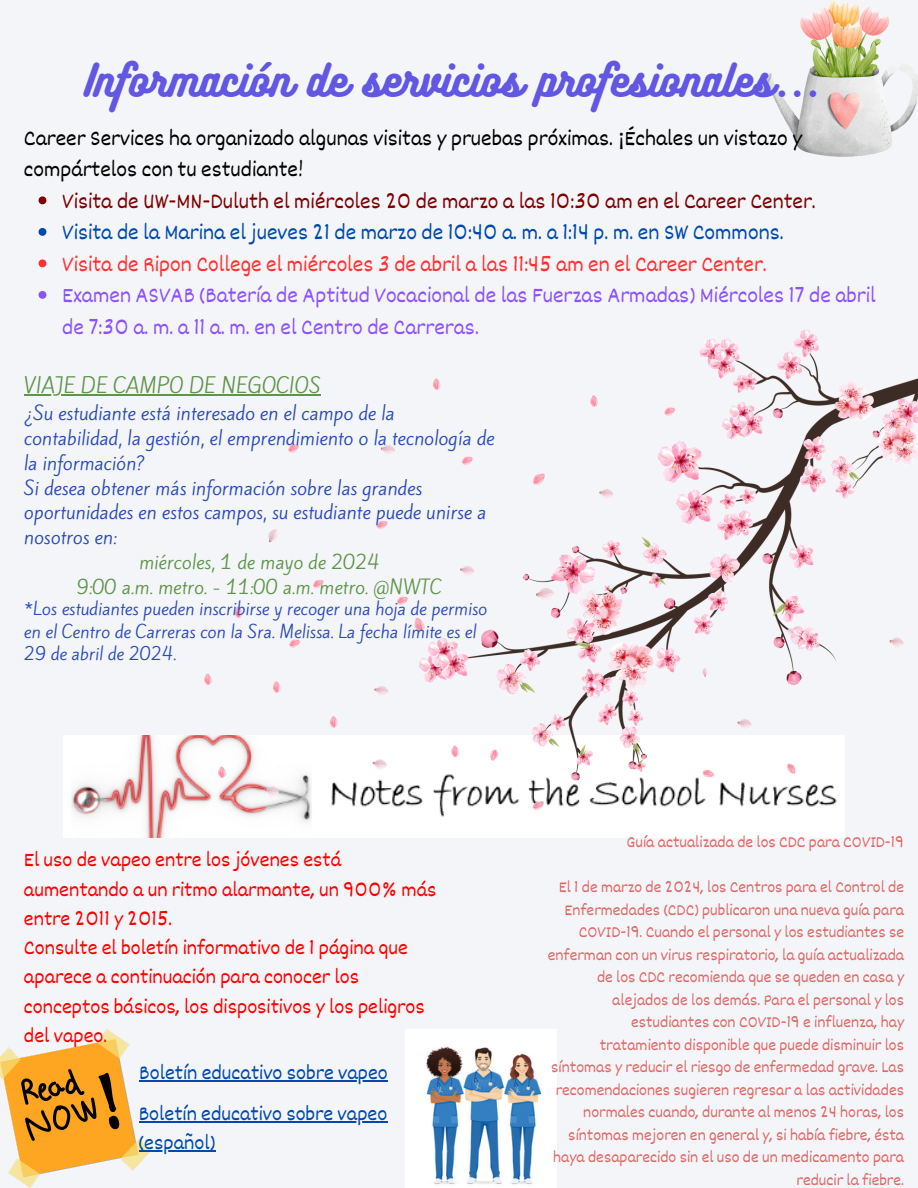
<style>
.page{position:relative;width:918px;height:1188px;background:#f4f5f8}
.page>*{position:absolute;margin:0;border:0;box-sizing:border-box;transform-origin:0 0}
.t1{font:40.05px "Bukhari Script";color:#6257e3}
.t2{font:22.5px/31.5px "Dekko";color:#8c52ff}
.t3{font:22.5px/31.5px "Dekko";color:#000}
.t4{font:22.5px "Dekko";color:#800000}
.t5{font:22.5px "Dekko";color:#ff3131}
.t6{font:22.5px "Dekko";color:#004aad}
.t7{font:21px/29.2px "Dekko";color:#f00}
.t8{font:21px/41.1px "Dekko";color:#004aad}
.t9{font:19.5px "Kite One";color:#60944b}
.t10{font:18px/24.8px "Kite One";color:#284abb}
.t11{font:18px/24.8px "Kite One";color:#60944b;text-align:center}
.t12{font:16.5px/22.5px "Dekko";color:#de6967;text-align:right}
.t13{font:16.5px/22.5px "Kite One";color:#284abb}
.s1{font-family:"Noto Sans"}
</style>
<div class="page">
<img style="left:758px;top:0;width:160px;height:156px">
<img style="left:406px;top:1030px;width:151px;height:158px">
<img style="left:64px;top:736px;width:780px;height:101px">
<img style="left:0;top:1030px;width:151px;height:157px">
<img style="left:205px;top:329px;width:713px;height:481px">
<hr style="left:139px;top:1080px;width:249px;height:1px;background:#004aad">
<hr style="left:139px;top:1121px;width:248px;height:1px;background:#004aad">
<hr style="left:139px;top:1151px;width:76px;height:1px;background:#004aad">
<svg style="left:39px;top:196px;width:7px;height:8px"></svg>
<svg style="left:39px;top:228px;width:7px;height:8px"></svg>
<svg style="left:39px;top:259px;width:7px;height:8px"></svg>
<svg style="left:39px;top:291px;width:7px;height:8px"></svg>
<hr style="left:24px;top:395px;width:297px;height:1px;background:#60944b">
<h1 class="t1" style="left:85px;top:54px;width:737px">Información de servicios profesionales...</h1>
<h2 class="t3" style="left:24px;top:121px;width:780px">Career Services ha organizado algunas visitas y pruebas próximas. <span class="s1">¡</span>Échales un vistazo y compártelos con tu estudiante!</h2>
<h2 class="t4" style="left:62px;top:187px;width:755px">Visita de UW-MN-Duluth el miércoles 20 de marzo a las 10:30 am en el Career Center.</h2>
<h2 class="t6" style="left:62px;top:218px;width:723px">Visita de la Marina el jueves 21 de marzo de 10:40 a. m. a 1:14 p. m. en SW Commons.</h2>
<h2 class="t5" style="left:62px;top:250px;width:706px">Visita de Ripon College el miércoles 3 de abril a las 11:45 am en el Career Center.</h2>
<h2 class="t2" style="left:62px;top:279px;width:815px">Examen ASVAB (Batería de Aptitud Vocacional de las Fuerzas Armadas) Miércoles 17 de abril de 7:30 a. m. a 11 a. m. en el Centro de Carreras.</h2>
<p class="t9" style="left:24px;top:372px;width:298px">VIAJE DE CAMPO DE NEGOCIOS</p>
<p class="t10" style="left:24px;top:401px;width:472px">¿Su estudiante está interesado en el campo de la contabilidad, la gestión, el emprendimiento o la tecnología de la información?<br>Si desea obtener más información sobre las grandes oportunidades en estos campos, su estudiante puede unirse a nosotros en:</p>
<p class="t11" style="left:77px;top:550px;width:367px">miércoles, 1 de mayo de 2024<br>9:00 a.m. metro. - 11:00 a.m. metro. @NWTC</p>
<p class="t13" style="left:24px;top:598px;width:465px">*Los estudiantes pueden inscribirse y recoger una hoja de permiso en el Centro de Carreras con la Sra. Melissa. La fecha límite es el<br>29 de abril de 2024.</p>
<p class="t7" style="left:24px;top:844px;width:414px">El uso de vapeo entre los jóvenes está aumentando a un ritmo alarmante, un 900% más entre 2011 y 2015.<br>Consulte el boletín informativo de 1 página que aparece a continuación para conocer los conceptos básicos, los dispositivos y los peligros del vapeo.</p>
<p class="t8" style="left:139px;top:1051px;width:251px">Boletín educativo sobre vapeo<br>Boletín educativo sobre vapeo</p>
<p class="t8" style="left:139px;top:1122px;width:78px">(español)</p>
<p class="t12" style="left:627px;top:830px;width:279px">Guía actualizada de los CDC para COVID-19</p>
<p class="t12" style="left:548px;top:875px;width:358px">El 1 de marzo de 2024, los Centros para el Control de Enfermedades (CDC) publicaron una nueva guía para COVID-19. Cuando el personal y los estudiantes se enferman con un virus respiratorio, la guía actualizada de los CDC recomienda que se queden en casa y alejados de los demás. Para el personal y los estudiantes con COVID-19 e influenza, hay tratamiento disponible que puede disminuir los síntomas y reducir el riesgo de enfermedad grave. Las recomendaciones sugieren regresar a las actividades normales cuando, durante al menos 24 horas, los síntomas mejoren en general y, si había fiebre, ésta haya desaparecido sin el uso de un medicamento para reducir la fiebre.</p>
</div>
